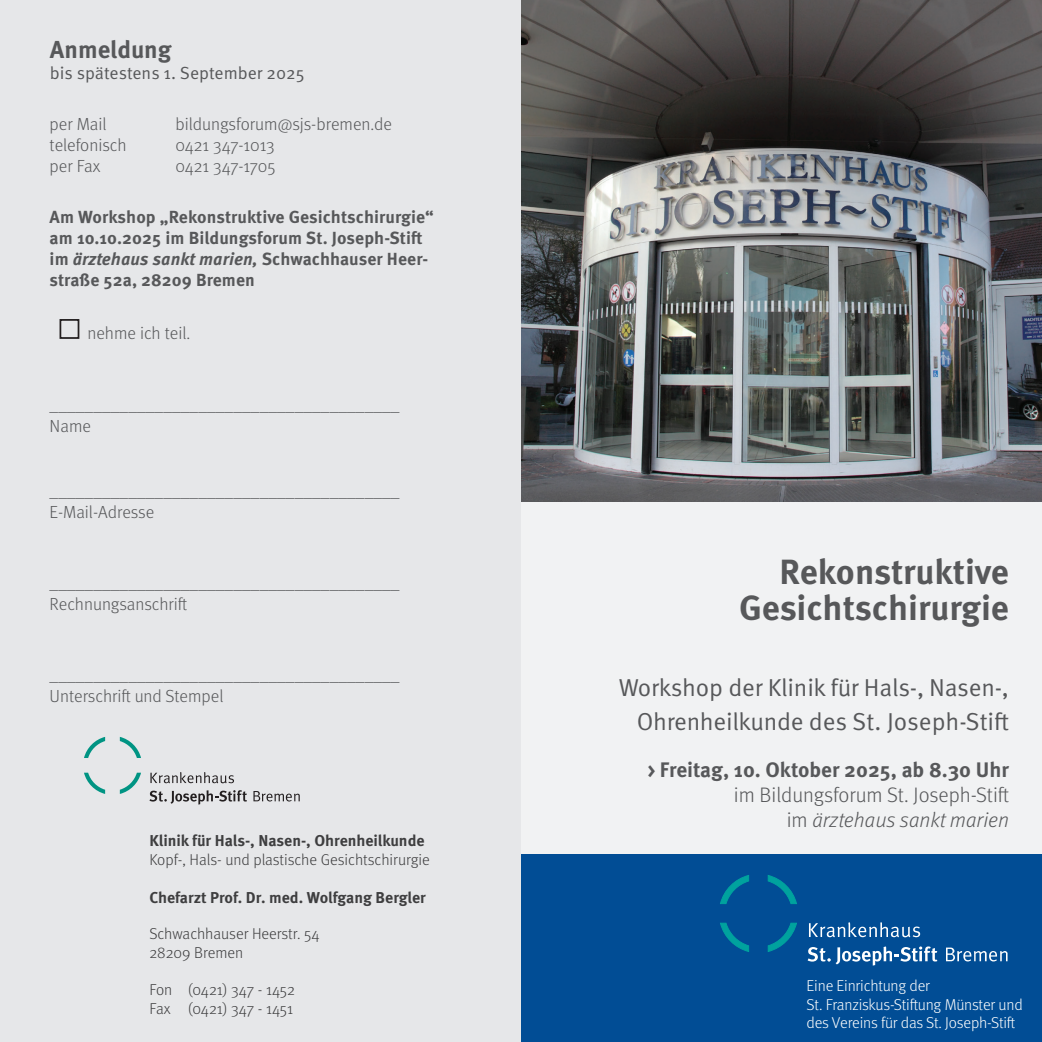
<style>
.page{position:relative;width:1042px;height:1042px;background:#e6e7e9}
.page>*{position:absolute;margin:0;border:0;box-sizing:border-box;transform-origin:0 0}
.t1{font:700 35px/36.4px "Meta Pro";letter-spacing:-.005em;color:#57585a;text-align:right}
.t2{font:24.5px/33.2px "Meta Pro Norm";letter-spacing:-.01em;color:#57585a;text-align:right}
.t3{font:700 24.5px "Meta Pro";color:#57585a}
.t4{font:700 21px/25.2px "Meta Pro";color:#57585a;text-align:right}
.t5{font:300 17.5px/21px "Meta Pro";color:#57585a}
.t6{font:700 17.5px/21px "Meta Pro";letter-spacing:.005em;color:#57585a}
.t7{font:17.5px "Meta Pro Norm";letter-spacing:-.005em;color:#57585a}
.t8{font:300 15.75px/18.9px "Meta Pro";color:#3e3e3f}
.t9{font:300 15.75px/18.9px "Meta Pro";letter-spacing:-.01em;color:#fff}
.t10{font:700 15.75px "Meta Pro";color:#3e3e3f}
.s1{font-style:italic}
.s2{font-size:19.25px}
.s3{font-weight:300}
.s4{font-weight:300;font-style:italic}
</style>
<div class="page">
<div style="left:521px;top:496px;width:521px;height:408px;background:#f1f2f3"></div>
<div style="left:521px;top:854px;width:521px;height:188px;background:#014d95"></div>
<svg style="left:809px;top:922px;width:111px;height:15px"></svg>
<svg style="left:946px;top:947px;width:61px;height:14px"></svg>
<svg style="left:720px;top:875px;width:29px;height:29px"></svg>
<svg style="left:767px;top:875px;width:30px;height:29px"></svg>
<svg style="left:767px;top:922px;width:30px;height:30px"></svg>
<svg style="left:720px;top:922px;width:29px;height:30px"></svg>
<svg style="left:807px;top:946px;width:130px;height:19px"></svg>
<svg style="left:150px;top:772px;width:84px;height:11px"></svg>
<svg style="left:253px;top:791px;width:47px;height:10px"></svg>
<svg style="left:84px;top:737px;width:21px;height:21px"></svg>
<svg style="left:120px;top:737px;width:21px;height:21px"></svg>
<svg style="left:120px;top:773px;width:21px;height:21px"></svg>
<svg style="left:84px;top:773px;width:21px;height:21px"></svg>
<svg style="left:149px;top:790px;width:98px;height:14px"></svg>
<div style="left:60px;top:319px;width:19px;height:20px;border:2px solid #231f20"></div>
<img style="left:521px;top:0;width:521px;height:501px">
<h2 class="t3" style="left:50px;top:30px;width:123px">Anmeldung</h2>
<p class="t7" style="left:50px;top:60px;width:256px">bis spätestens 1. September 2025</p>
<p class="t5" style="left:50px;top:112px;width:58px">per Mail</p>
<p class="t5" style="left:176px;top:112px;width:218px">bildungsforum@sjs-bremen.de</p>
<p class="t5" style="left:50px;top:133px;width:78px">telefonisch</p>
<p class="t5" style="left:176px;top:133px;width:100px">0421 347-1013</p>
<p class="t5" style="left:50px;top:154px;width:52px">per Fax</p>
<p class="t5" style="left:176px;top:154px;width:101px">0421 347-1705</p>
<p class="t6" style="left:50px;top:205px;width:386px">Am Workshop „Rekonstruktive Gesichtschirurgie“ am 10.10.2025 im Bildungsforum St. Joseph-Stift im <span class="s1">ärztehaus sankt marien,</span> Schwachhauser Heer&shy;straße 52a, 28209 Bremen</p>
<p class="t5" style="left:87px;top:321px;width:105px">nehme ich teil.</p>
<p class="t5" style="left:50px;top:393px;width:351px">________________________________________<br>Name</p>
<p class="t5" style="left:50px;top:480px;width:351px">________________________________________<br>E-Mail-Adresse</p>
<p class="t5" style="left:50px;top:571px;width:351px">________________________________________<br>Rechnungsanschrift</p>
<p class="t5" style="left:50px;top:663px;width:351px">________________________________________<br>Unterschrift und Stempel</p>
<p class="t10" style="left:149px;top:828px;width:277px">Klinik für Hals-, Nasen-, Ohrenheilkunde</p>
<p class="t8" style="left:149px;top:849px;width:282px">Kopf-, Hals- und plastische Gesichtschirurgie</p>
<p class="t10" style="left:149px;top:885px;width:278px">Chefarzt Prof. Dr. med. Wolfgang Bergler</p>
<p class="t8" style="left:149px;top:923px;width:172px">Schwachhauser Heerstr. 54<br>28209 Bremen</p>
<p class="t8" style="left:149px;top:979px;width:147px">Fon (0421) 347 - 1452<br>Fax (0421) 347 - 1451</p>
<h1 class="t1" style="left:739px;top:551px;width:271px">Rekonstruktive<br>Gesichtschirurgie</h1>
<h2 class="t2" style="left:619px;top:670px;width:392px">Workshop der Klinik für Hals-, Nasen-,<br>Ohrenheilkunde des St. Joseph-Stift</h2>
<p class="t4" style="left:647px;top:756px;width:363px"><span class="s2">&gt;</span> Freitag, 10. Oktober 2025, ab 8.30 Uhr <span class="s3">im Bildungsforum St. Joseph-Stift<br>im</span> <span class="s4">ärztehaus sankt marien</span></p>
<p class="t9" style="left:806px;top:975px;width:218px">Eine Einrichtung der<br>St. Franziskus-Stiftung Münster und des Vereins für das St. Joseph-Stift</p>
</div>
